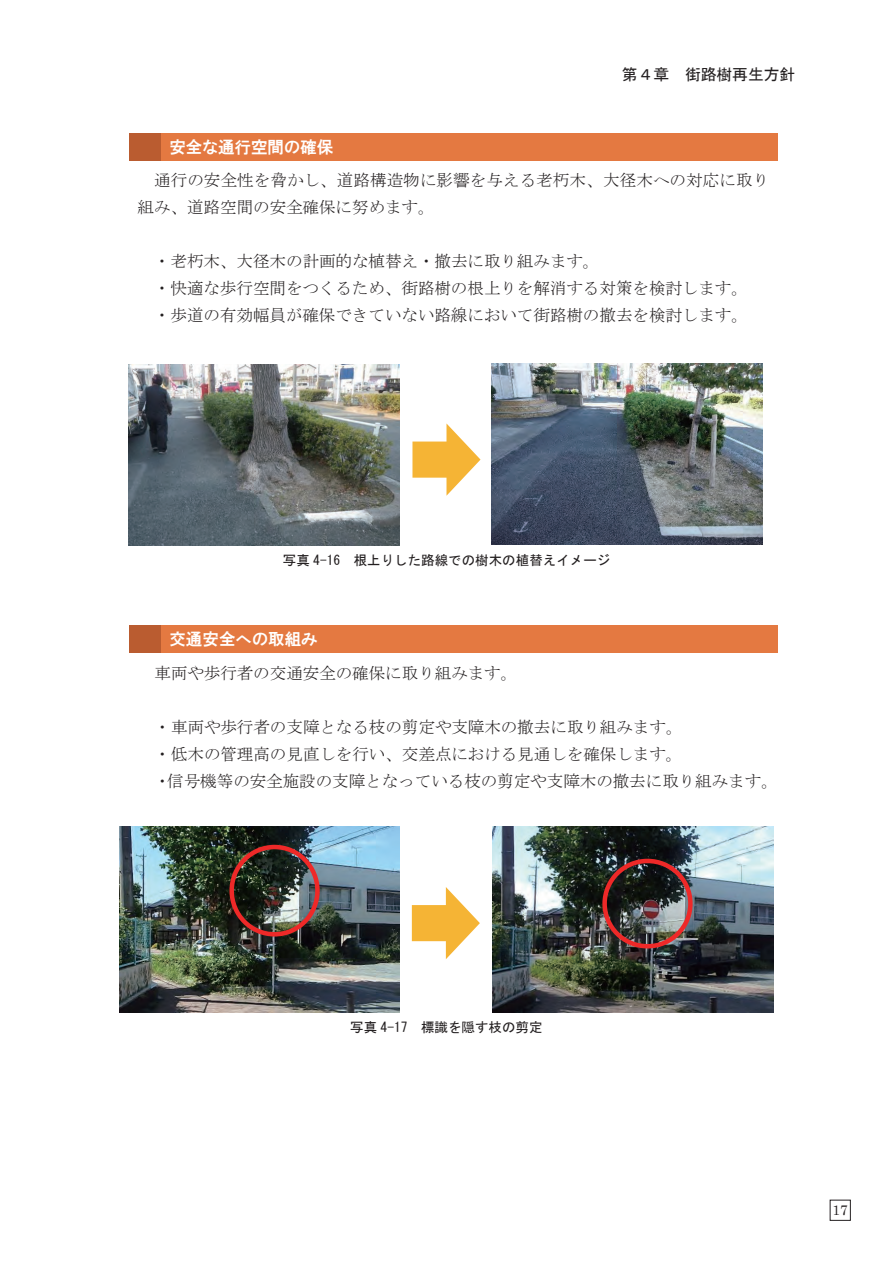
<style>
.page{position:relative;width:893px;height:1263px;background:#fff}
.page>*{position:absolute;margin:0;border:0;box-sizing:border-box;transform-origin:0 0}
.t1{font:16.5px/27px "MS Mincho";color:#231f20}
.t2{font:16.5px "HGP Gothic E";color:#fff}
.t3{font:15.9px "MS Gothic";color:#231f20}
.t4{font:13.8px "Century";color:#231f20}
.t5{font:13.5px "MS Gothic";color:#231f20}
</style>
<div class="page">
<div style="left:129px;top:133px;width:32px;height:27px;background:#ba5c30"></div>
<div style="left:161px;top:133px;width:616px;height:27px;background:#e47941"></div>
<div style="left:129px;top:626px;width:32px;height:27px;background:#ba5c30"></div>
<div style="left:161px;top:626px;width:616px;height:27px;background:#e47941"></div>
<img style="left:119px;top:826px;width:281px;height:187px">
<img style="left:493px;top:826px;width:280px;height:187px">
<div style="left:229px;top:845px;width:91px;height:91px;border:4px solid #ee2928;border-radius:50%"></div>
<div style="left:602px;top:859px;width:91px;height:89px;border:4px solid #ee2928;border-radius:50%"></div>
<img style="left:128px;top:365px;width:272px;height:181px">
<svg style="left:412px;top:423px;width:68px;height:73px"></svg>
<svg style="left:412px;top:887px;width:68px;height:72px"></svg>
<img style="left:491px;top:363px;width:272px;height:181px">
<p class="t3" style="left:622px;top:66px;width:175px">第４章 街路樹再生方針</p>
<p class="t2" style="left:169px;top:139px;width:165px">安全な通行空間の確保</p>
<p class="t1" style="left:138px;top:167px;width:633px;text-indent:17px">通行の安全性を脅かし、道路構造物に影響を与える老朽木、大径木への対応に取り組み、道路空間の安全確保に努めます。</p>
<p class="t1" style="left:154px;top:248px;width:596px">・老朽木、大径木の計画的な植替え・撤去に取り組みます。<br>・快適な歩行空間をつくるため、街路樹の根上りを解消する対策を検討します。・歩道の有効幅員が確保できていない路線において街路樹の撤去を検討します。</p>
<p class="t5" style="left:283px;top:554px;width:329px">写真 4-16 根上りした路線での樹木の植替えイメージ</p>
<p class="t2" style="left:169px;top:631px;width:150px">交通安全への取組み</p>
<p class="t1" style="left:154px;top:660px;width:364px">車両や歩行者の交通安全の確保に取り組みます。</p>
<p class="t1" style="left:154px;top:714px;width:625px">・車両や歩行者の支障となる枝の剪定や支障木の撤去に取り組みます。<br>・低木の管理高の見直しを行い、交差点における見通しを確保します。<br>・信号機等の安全施設の支障となっている枝の剪定や支障木の撤去に取り組みます。</p>
<p class="t5" style="left:350px;top:1021px;width:194px">写真 4-17 標識を隠す枝の剪定</p>
<p class="t4" style="left:832px;top:1199px;width:17px">17</p>
</div>
